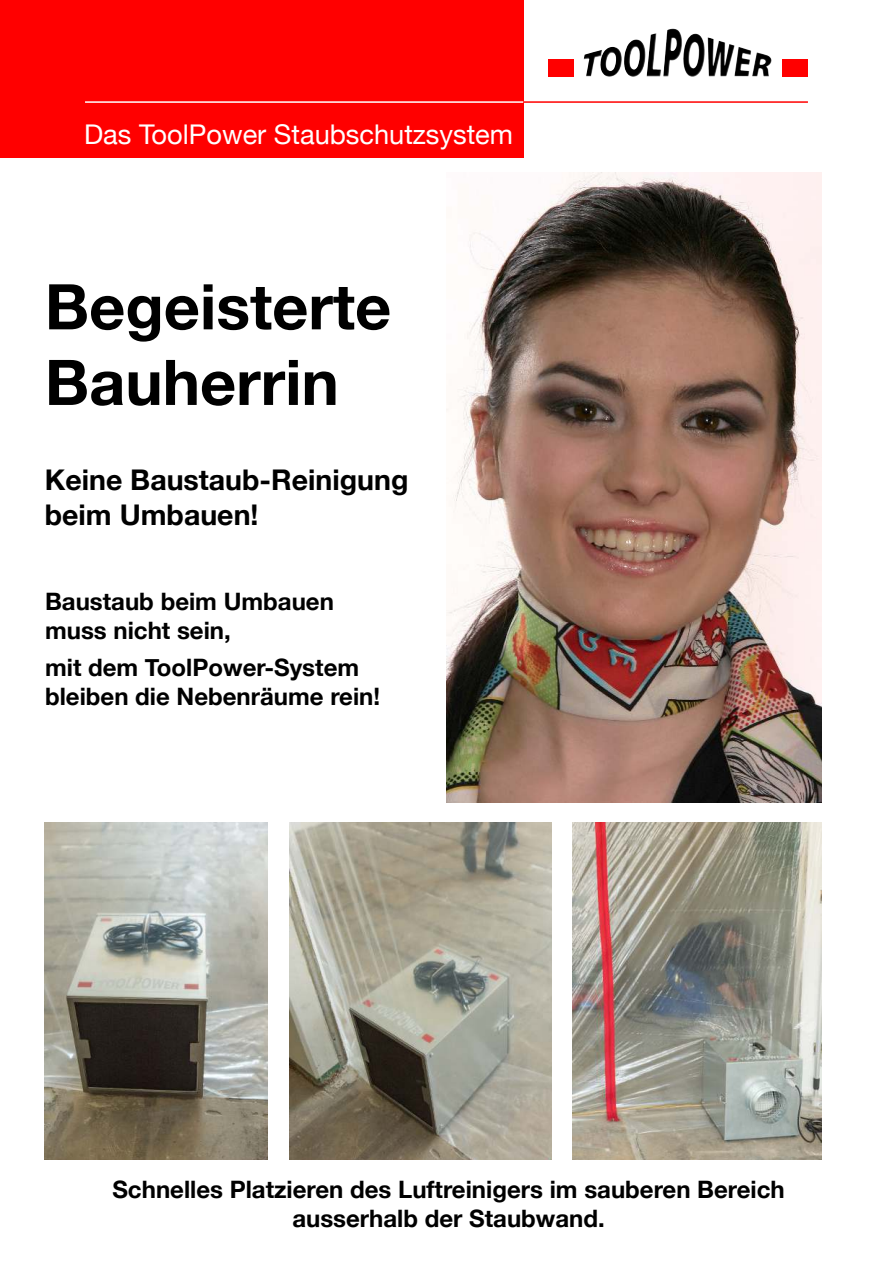
<style>
.page{position:relative;width:893px;height:1263px;background:#fff}
.page>*{position:absolute;margin:0;border:0;box-sizing:border-box;transform-origin:0 0}
.t1{font:700 63px/75.6px "Helvetica Neue";color:#000}
.t2{font:500 34.5px "Helvetica Neue";color:#fff}
.t3{font:700 28.5px/34.2px "Helvetica Neue";color:#000}
.t4{font:27.15px "Helvetica Neue";color:#fff}
.t5{font:700 24px/28.8px "Helvetica Neue";color:#000}
</style>
<div class="page">
<img style="left:446px;top:172px;width:375px;height:630px">
<img style="left:45px;top:823px;width:223px;height:337px">
<img style="left:289px;top:823px;width:262px;height:337px">
<div style="left:0;top:0;width:523px;height:157px;background:#f00"></div>
<hr style="left:85px;top:101px;width:485px;height:2px;background:#fff">
<hr style="left:523px;top:101px;width:285px;height:2px;background:#f00">
<img style="left:647px;top:29px;width:48px;height:48px">
<div style="left:548px;top:60px;width:25px;height:17px;background:#f00"></div>
<div style="left:782px;top:60px;width:26px;height:17px;background:#f00"></div>
<img style="left:572px;top:823px;width:250px;height:337px">
<h2 class="t2" style="left:84px;top:123px;width:421px">Die ToolPower Staubwand</h2>
<p class="t4" style="left:84px;top:124px;width:430px">Das ToolPower Staubschutzsystem</p>
<h1 class="t1" style="left:45px;top:275px;width:348px">Begeisterte<br>Bauherrin</h1>
<p class="t3" style="left:45px;top:466px;width:365px">Keine Baustaub-Reinigung beim Umbauen!</p>
<p class="t5" style="left:45px;top:589px;width:290px">Baustaub beim Umbauen muss nicht sein,</p>
<p class="t5" style="left:45px;top:655px;width:337px">mit dem ToolPower-System bleiben die Nebenräume rein!</p>
<p class="t5" style="left:112px;top:1177px;width:674px;text-align:center">Schnelles Platzieren des Luftreinigers im sauberen Bereich ausserhalb der Staubwand.</p>
</div>
